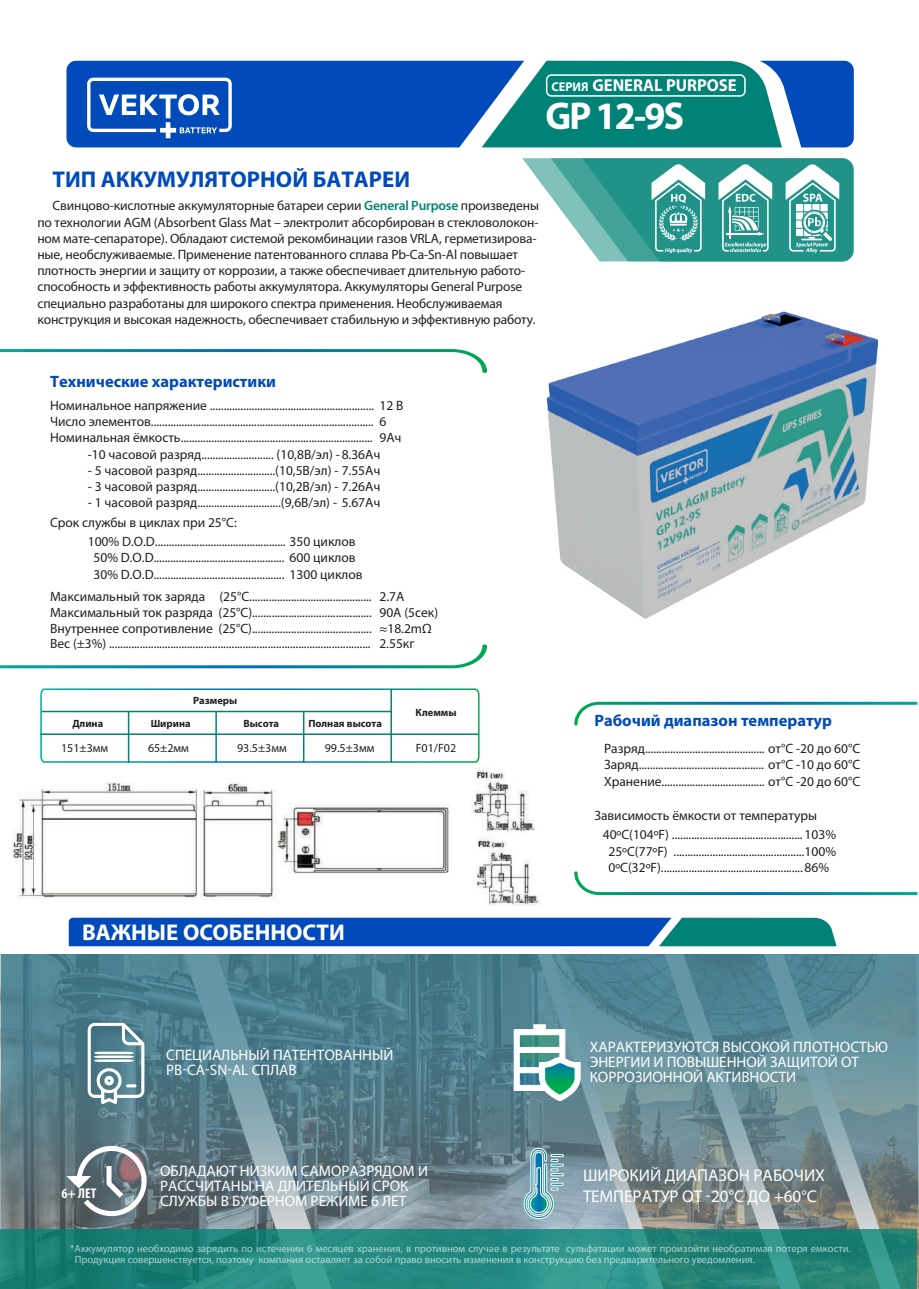
<style>
.page{position:relative;width:919px;height:1289px;background:#fff}
.page>*{position:absolute;margin:0;border:0;box-sizing:border-box;transform-origin:0 0}
.t1{font:700 39px "Myriad Pro";color:#fff}
.t2{font:700 22.8px "Myriad Pro";color:#004aba}
.t3{font:700 22.8px "Myriad Pro";color:#fff}
.t4{font:700 17.25px "Myriad Pro";color:#fff}
.t5{font:17.1px/20.4px "Myriad Pro";color:#fff}
.t6{font:700 16.5px "Myriad Pro";color:#004aba}
.t7{font:15.15px/15.1px "Myriad Pro";color:#fff}
.t8{font:700 condensed 14.1px "Myriad Pro";color:#fff}
.t9{font:13.5px/16.2px "Myriad Pro";letter-spacing:-.01em;color:#231f20}
.t10{font:12px "Myriad Pro";color:#231f20}
.t11{font:10.5px/10.5px "Myriad Pro";color:#fff}
.t12{font:700 10.5px "Myriad Pro";color:#231f20}
.s1{font-size:12.75px}
.s2{font-weight:600;color:#008376}
</style>
<div class="page">
<svg style="left:2px;top:954px;width:916px;height:305px;background:#61858f"></svg>
<svg style="left:1px;top:1229px;width:916px;height:59px;background:#23877e"></svg>
<svg style="left:40px;top:688px;width:440px;height:75px"></svg>
<hr style="left:128px;top:712px;width:1px;height:50px;background:#008376">
<hr style="left:215px;top:712px;width:2px;height:50px;background:#008376">
<hr style="left:303px;top:712px;width:1px;height:50px;background:#008376">
<hr style="left:390px;top:689px;width:2px;height:73px;background:#008376">
<hr style="left:42px;top:710px;width:350px;height:2px;background:#008376">
<hr style="left:40px;top:733px;width:439px;height:2px;background:#008376">
<svg style="left:66px;top:61px;width:787px;height:86px;background:#176cab"></svg>
<svg style="left:522px;top:158px;width:331px;height:103px"></svg>
<svg style="left:88px;top:1022px;width:56px;height:82px"></svg>
<svg style="left:513px;top:1028px;width:68px;height:73px"></svg>
<svg style="left:533px;top:1024px;width:12px;height:5px"></svg>
<svg style="left:66px;top:1145px;width:81px;height:73px"></svg>
<svg style="left:522px;top:1147px;width:42px;height:73px;background:#82aebc"></svg>
<svg style="left:0;top:349px;width:487px;height:24px"></svg>
<svg style="left:451px;top:644px;width:36px;height:24px"></svg>
<svg style="left:69px;top:917px;width:767px;height:29px;background:#0b5daf"></svg>
<svg style="left:574px;top:871px;width:25px;height:24px"></svg>
<svg style="left:574px;top:701px;width:343px;height:24px"></svg>
<div style="left:546px;top:74px;width:199px;height:23px;border:2px solid #fff;border-radius:5px"></div>
<img style="left:12px;top:782px;width:189px;height:117px">
<img style="left:201px;top:783px;width:76px;height:117px">
<img style="left:476px;top:836px;width:65px;height:70px">
<img style="left:470px;top:767px;width:65px;height:65px">
<img style="left:277px;top:803px;width:173px;height:71px">
<img style="left:546px;top:311px;width:333px;height:308px">
<p class="t4" style="left:551px;top:74px;width:187px"><span class="s1">СЕРИЯ</span> GENERAL PURPOSE</p>
<h1 class="t1" style="left:545px;top:91px;width:140px">GP 12-9S</h1>
<h2 class="t2" style="left:53px;top:164px;width:359px">ТИП АККУМУЛЯТОРНОЙ БАТАРЕИ</h2>
<p class="t9" style="left:37px;top:197px;width:503px;text-indent:15px">Свинцово-кислотные аккумуляторные батареи серии <span class="s2">General Purpose</span> произведены по технологии AGM (Absorbent Glass Mat – электролит абсорбирован в стекловолокон&shy;ном мате-сепараторе). Обладают системой рекомбинации газов VRLA, герметизирова&shy;ные, необслуживаемые. Применение патентованного сплава Pb-Ca-Sn-Al повышает плотность энергии и защиту от коррозии, а также обеспечивает длительную работо&shy;способность и эффективность работы аккумулятора. Аккумуляторы General Purpose специально разработаны для широкого спектра применения. Необслуживаемая конструкция и высокая надежность, обеспечивает стабильную и эффективную работу.</p>
<p class="t6" style="left:50px;top:371px;width:227px">Технические характеристики</p>
<p class="t9" style="left:50px;top:397px;width:355px">Номинальное напряжение ........................................................... 12 В<br>Число элементов................................................................................ 6<br>Номинальная ёмкость.....................................................................</p>
<p class="t9" style="left:379px;top:429px;width:24px">9Ач</p>
<p class="t9" style="left:88px;top:446px;width:294px">-10 часовой разряд.......................... (10,8В/эл) -8.36Ач</p>
<p class="t9" style="left:88px;top:462px;width:294px">- 5 часовой разряд............................(10,5В/эл) - 7.55Ач</p>
<p class="t9" style="left:88px;top:478px;width:294px">- 3 часовой разряд............................(10,2В/эл) - 7.26Ач</p>
<p class="t9" style="left:88px;top:494px;width:294px">- 1 часовой разряд..............................(9,6В/эл) - 5.67Ач</p>
<p class="t9" style="left:88px;top:533px;width:276px;text-align:center">100% D.O.D............................................... 350 циклов<br>50% D.O.D............................................... 600 циклов<br>30% D.O.D............................................... 1300 циклов</p>
<p class="t9" style="left:50px;top:514px;width:188px">Срок службы в циклах при 25°С:</p>
<p class="t9" style="left:50px;top:587px;width:323px;text-align:justify">Максимальный ток заряда (25°С............................................<br>Максимальный ток разряда (25°С)...........................................<br>Внутреннее сопротивление (25°С)...........................................</p>
<p class="t9" style="left:379px;top:587px;width:60px">2.7А<br>90А (5сек) ≈18.2mΩ</p>
<p class="t9" style="left:50px;top:635px;width:366px">Вес (±3%) .............................................................................................. 2.55кг</p>
<p class="t12" style="left:193px;top:693px;width:46px">Размеры</p>
<p class="t12" style="left:415px;top:705px;width:43px">Клеммы</p>
<p class="t12" style="left:72px;top:716px;width:32px">Длина</p>
<p class="t12" style="left:151px;top:716px;width:42px">Ширина</p>
<p class="t12" style="left:243px;top:716px;width:37px">Высота</p>
<p class="t12" style="left:308px;top:716px;width:75px">Полная высота</p>
<p class="t10" style="left:61px;top:740px;width:49px">151±3мм</p>
<p class="t10" style="left:148px;top:740px;width:42px">65±2мм</p>
<p class="t10" style="left:237px;top:740px;width:51px">93.5±3мм</p>
<p class="t10" style="left:325px;top:740px;width:51px">99.5±3мм</p>
<p class="t10" style="left:416px;top:740px;width:42px">F01/F02</p>
<p class="t6" style="left:594px;top:709px;width:239px">Рабочий диапазон температур</p>
<p class="t9" style="left:604px;top:740px;width:258px;text-align:justify">Разряд........................................... от°C -20 до 60°C Заряд............................................. от°C -10 до 60°C Хранение..................................... от°C -20 до 60°C</p>
<p class="t9" style="left:602px;top:806px;width:235px;line-height:18.9px;text-indent:-8px">Зависимость ёмкости от температуры<br>40ºC(104ºF) ...............................................103%</p>
<p class="t9" style="left:608px;top:842px;width:229px">25ºC(77ºF) ...............................................100%<br>0ºC(32ºF)...................................................86%</p>
<h2 class="t3" style="left:82px;top:917px;width:264px">ВАЖНЫЕ ОСОБЕННОСТИ</h2>
<p class="t8" style="left:62px;top:1184px;width:36px">6+ ЛЕТ</p>
<p class="t7" style="left:166px;top:1047px;width:229px">СПЕЦИАЛЬНЫЙ ПАТЕНТОВАННЫЙ<br>PB-CA-SN-AL СПЛАВ</p>
<p class="t7" style="left:589px;top:1039px;width:300px">ХАРАКТЕРИЗУЮТСЯ ВЫСОКОЙ ПЛОТНОСТЬЮ<br>ЭНЕРГИИ И ПОВЫШЕННОЙ ЗАЩИТОЙ ОТ<br>КОРРОЗИОННОЙ АКТИВНОСТИ</p>
<p class="t7" style="left:160px;top:1162px;width:269px">ОБЛАДАЮТ НИЗКИМ САМОРАЗРЯДОМ И<br>РАССЧИТАНЫ НА ДЛИТЕЛЬНЫЙ СРОК<br>СЛУЖБЫ В БУФЕРНОМ РЕЖИМЕ 6 ЛЕТ</p>
<p class="t5" style="left:583px;top:1164px;width:243px">ШИРОКИЙ ДИАПАЗОН РАБОЧИХ<br>ТЕМПЕРАТУР ОТ -20°C ДО +60°C</p>
<p class="t11" style="left:75px;top:1243px;width:777px;text-indent:-4px">*Аккумулятор необходимо зарядить по истечении 6 месяцев хранения, в противном случае в результате сульфатации может произойти необратимая потеря емкости.<br>Продукция совершенствуется, поэтому компания оставляет за собой право вносить изменения в конструкцию без предварительного уведомления.</p>
</div>
